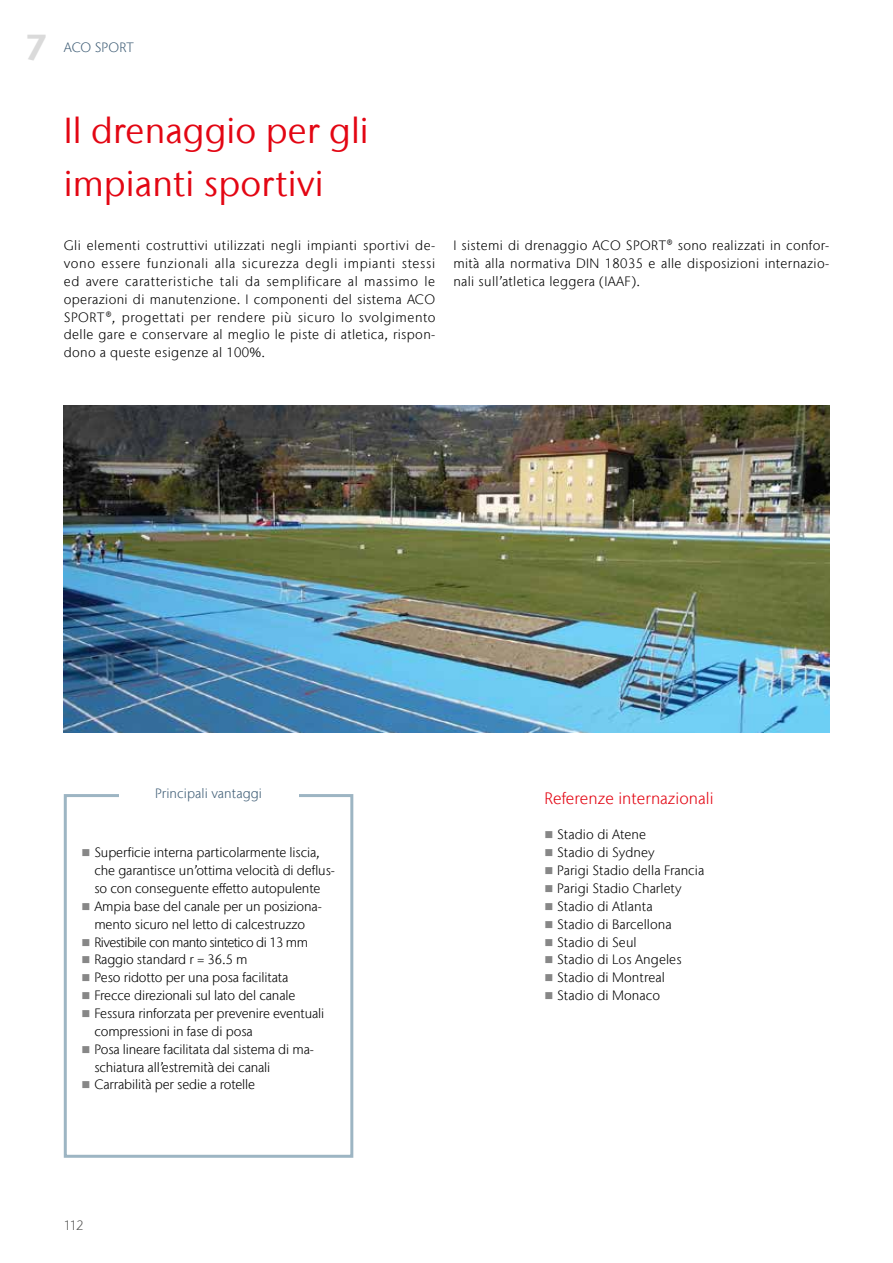
<style>
.page{position:relative;width:893px;height:1263px;background:#fff}
.page>*{position:absolute;margin:0;border:0;box-sizing:border-box;transform-origin:0 0}
.t1{font:36px/53.6px "Stone Sans IIITC Com";letter-spacing:.005em;color:#e30613}
.t2{font:700 36px "Stone Sans IIITC Com";color:#dadada}
.t3{font:300 16.5px "Stone Sans IIITC Com";letter-spacing:.005em;color:#e30613}
.t4{font:300 13.5px/17.9px "Stone Sans IIITC Com";letter-spacing:-.01em;color:#000}
.t5{font:300 13.5px "Stone Sans IIITC Com";letter-spacing:-.04em;color:#000}
.t6{font:300 13.5px "Stone Sans IIITC Com";letter-spacing:.005em;color:#415f77}
.t7{font:300 13.5px "Stone Sans IIITC Com";color:#575756}
.s1{color:#878787}
</style>
<div class="page">
<img style="left:64px;top:405px;width:765px;height:327px">
<div style="left:64px;top:794px;width:289px;height:364px;border:3px solid #9db5c3"></div>
<div style="left:119px;top:774px;width:179px;height:37px;background:#fff"></div>
<h1 class="t2" style="left:25px;top:24px;width:24px">7</h1>
<p class="t6" style="left:64px;top:39px;width:72px">ACO SPORT</p>
<h1 class="t1" style="left:64px;top:103px;width:306px">Il drenaggio per gli impianti sportivi</h1>
<p class="t4" style="left:64px;top:236px;width:373px;text-align:justify">Gli elementi costruttivi utilizzati negli impianti sportivi de&shy;vono essere funzionali alla sicurezza degli impianti stessi ed avere caratteristiche tali da semplificare al massimo le operazioni di manutenzione. I componenti del sistema ACO SPORT®, progettati per rendere più sicuro lo svolgimento delle gare e conservare al meglio le piste di atletica, rispon&shy;dono a queste esigenze al 100%.</p>
<p class="t4" style="left:453px;top:236px;width:377px;text-align:justify">I sistemi di drenaggio ACO SPORT® sono realizzati in confor&shy;mità alla normativa DIN 18035 e alle disposizioni internazio&shy;nali sull’atletica leggera (IAAF).</p>
<p class="t6" style="left:155px;top:785px;width:108px">Principali vantaggi</p>
<p class="t4" style="left:94px;top:843px;width:242px;text-indent:-13px"><span class="s1">■</span> Superficie interna particolarmente liscia, che garantisce un’ottima velocità di deflus&shy;so con conseguente effetto autopulente</p>
<p class="t4" style="left:82px;top:897px;width:242px;text-align:center"><span class="s1">■</span> Ampia base del canale per un posiziona&shy;mento sicuro nel letto di calcestruzzo</p>
<p class="t5" style="left:82px;top:933px;width:228px"><span class="s1">■</span> Rivestibile con manto sintetico di 13 mm</p>
<p class="t4" style="left:82px;top:951px;width:167px"><span class="s1">■</span> Raggio standard r = 36.5 m</p>
<p class="t4" style="left:82px;top:968px;width:208px"><span class="s1">■</span> Peso ridotto per una posa facilitata</p>
<p class="t4" style="left:82px;top:986px;width:215px"><span class="s1">■</span> Frecce direzionali sul lato del canale</p>
<p class="t4" style="left:94px;top:1004px;width:231px;text-indent:-13px"><span class="s1">■</span> Fessura rinforzata per prevenire eventuali compressioni in fase di posa</p>
<p class="t4" style="left:94px;top:1040px;width:221px;text-indent:-13px"><span class="s1">■</span> Posa lineare facilitata dal sistema di ma&shy;schiatura all’estremità dei canali</p>
<p class="t4" style="left:82px;top:1076px;width:175px"><span class="s1">■</span> Carrabilità per sedie a rotelle</p>
<p class="t7" style="left:64px;top:1217px;width:21px">112</p>
<p class="t3" style="left:544px;top:788px;width:171px">Referenze internazionali</p>
<p class="t4" style="left:544px;top:826px;width:103px"><span class="s1">■</span> Stadio di Atene</p>
<p class="t4" style="left:544px;top:843px;width:112px"><span class="s1">■</span> Stadio di Sydney</p>
<p class="t4" style="left:544px;top:861px;width:161px"><span class="s1">■</span> Parigi Stadio della Francia</p>
<p class="t4" style="left:544px;top:879px;width:139px"><span class="s1">■</span> Parigi Stadio Charlety</p>
<p class="t4" style="left:544px;top:897px;width:110px"><span class="s1">■</span> Stadio di Atlanta</p>
<p class="t4" style="left:544px;top:915px;width:129px"><span class="s1">■</span> Stadio di Barcellona</p>
<p class="t4" style="left:544px;top:933px;width:94px"><span class="s1">■</span> Stadio di Seul</p>
<p class="t4" style="left:544px;top:951px;width:139px"><span class="s1">■</span> Stadio di Los Angeles</p>
<p class="t4" style="left:544px;top:968px;width:122px"><span class="s1">■</span> Stadio di Montreal</p>
<p class="t4" style="left:544px;top:986px;width:117px"><span class="s1">■</span> Stadio di Monaco</p>
</div>
